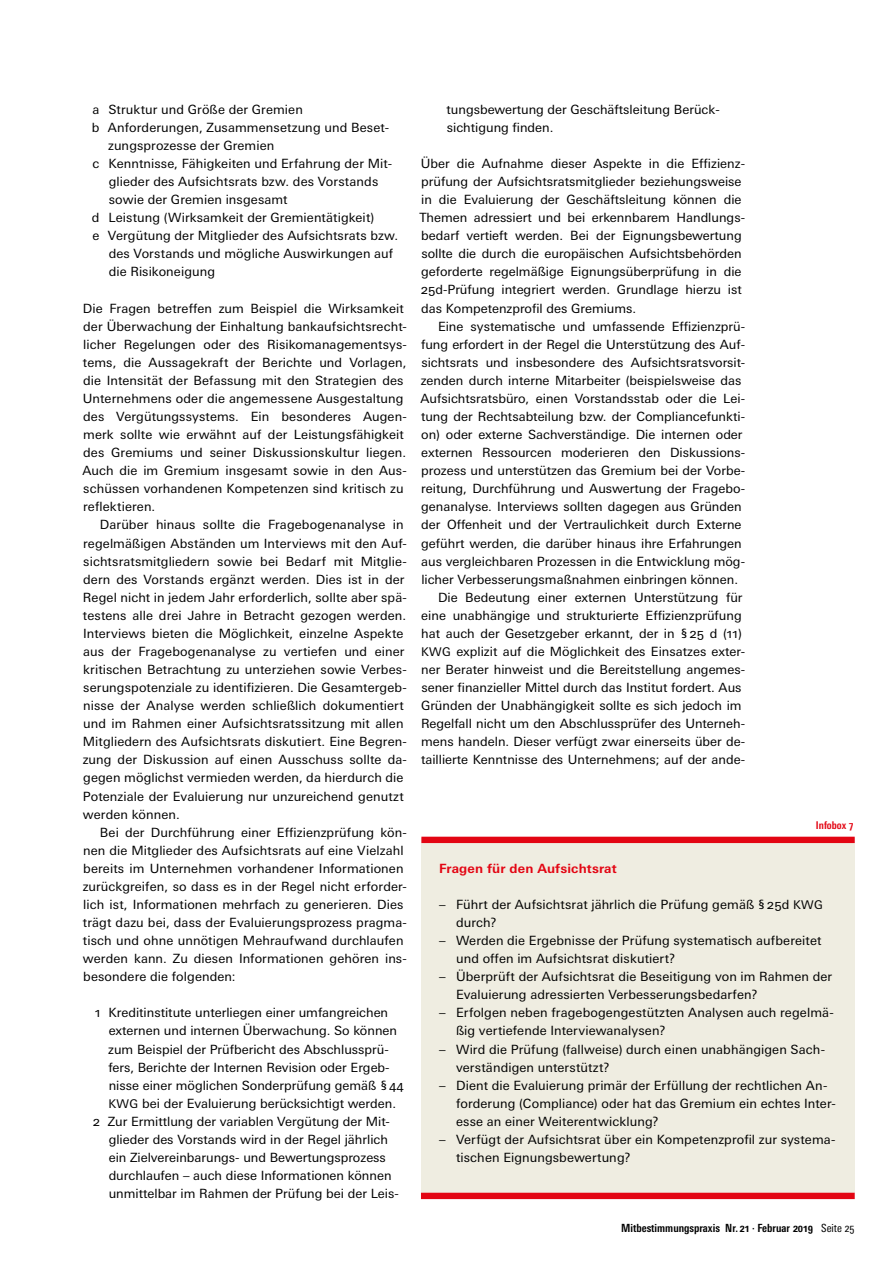
<style>
.page{position:relative;width:893px;height:1263px;background:#fff}
.page>*{position:absolute;margin:0;border:0;box-sizing:border-box;transform-origin:0 0}
.Grundtext{font:12.75px/18px "Univers Next Pro";color:#000}
.Nach_Auflistung__-zä{font:12.75px/18px "Univers Next Pro";color:#000}
.Vor_Auflistung__-zäh{font:12.75px/18px "Univers Next Pro";letter-spacing:.01em;color:#000}
.Grundtext_o_E{font:700 12.75px "Univers Next Pro";letter-spacing:.01em;color:#e30513}
.t1{font:700 condensed 11.25px "Univers Next Pro";color:#000}
.Grundtext_o_E-2{font:700 condensed 10.65px "Univers Next Pro";color:#e30513}
.s1{font-size:12px}
.s2{font-weight:400}
</style>
<div class="page">
<div style="left:421px;top:838px;width:434px;height:355px;background:#efede1"></div>
<div style="left:421px;top:837px;width:434px;height:6px;background:#e30513"></div>
<div style="left:421px;top:1193px;width:434px;height:6px;background:#e30513"></div>
<p class="Grundtext" style="left:93px;top:100px;width:212px">a Struktur und Größe der Gremien</p>
<p class="Grundtext" style="left:108px;top:118px;width:282px;text-indent:-16px">b Anforderungen, Zusammensetzung und Beset&shy;zungsprozesse der Gremien</p>
<p class="Grundtext" style="left:109px;top:154px;width:285px;text-indent:-16px">c Kenntnisse, Fähigkeiten und Erfahrung der Mit&shy;glieder des Aufsichtsrats bzw. des Vorstands sowie der Gremien insgesamt</p>
<p class="Grundtext" style="left:92px;top:209px;width:284px">d Leistung (Wirksamkeit der Gremientätigkeit)</p>
<p class="Grundtext" style="left:109px;top:227px;width:291px;text-indent:-16px">e Vergütung der Mitglieder des Aufsichtsrats bzw. des Vorstands und mögliche Auswirkungen auf die Risikoneigung</p>
<p class="Nach_Auflistung__-zä" style="left:82px;top:299px;width:326px">Die Fragen betreffen zum Beispiel die Wirksamkeit der Überwachung der Einhaltung bankaufsichtsrecht&shy;licher Regelungen oder des Risikomanagementsys&shy;tems, die Aussagekraft der Berichte und Vorlagen, die Intensität der Befassung mit den Strategien des Unternehmens oder die angemessene Ausgestaltung des Vergütungssystems. Ein besonderes Augen&shy;merk sollte wie erwähnt auf der Leistungsfähigkeit des Gremiums und seiner Diskussionskultur liegen.<br>Auch die im Gremium insgesamt sowie in den Aus&shy;schüssen vorhandenen Kompetenzen sind kritisch zu reflektieren.</p>
<p class="Grundtext" style="left:83px;top:516px;width:326px;text-indent:17px">Darüber hinaus sollte die Fragebogenanalyse in regelmäßigen Abständen um Interviews mit den Auf&shy;sichtsratsmitgliedern sowie bei Bedarf mit Mitglie&shy;dern des Vorstands ergänzt werden. Dies ist in der Regel nicht in jedem Jahr erforderlich, sollte aber spä&shy;testens alle drei Jahre in Betracht gezogen werden.<br>Interviews bieten die Möglichkeit, einzelne Aspekte aus der Fragebogenanalyse zu vertiefen und einer kritischen Betrachtung zu unterziehen sowie Verbes&shy;serungspotenziale zu identifizieren. Die Gesamtergeb&shy;nisse der Analyse werden schließlich dokumentiert und im Rahmen einer Aufsichtsratssitzung mit allen Mitgliedern des Aufsichtsrats diskutiert. Eine Begren&shy;zung der Diskussion auf einen Ausschuss sollte da&shy;gegen möglichst vermieden werden, da hierdurch die Potenziale der Evaluierung nur unzureichend genutzt werden können.</p>
<p class="Vor_Auflistung__-zäh" style="left:83px;top:823px;width:326px;text-indent:17px">Bei der Durchführung einer Effizienzprüfung kön&shy;nen die Mitglieder des Aufsichtsrats auf eine Vielzahl bereits im Unternehmen vorhandener Informationen zurückgreifen, so dass es in der Regel nicht erforder&shy;lich ist, Informationen mehrfach zu generieren. Dies trägt dazu bei, dass der Evaluierungsprozess pragma&shy;tisch und ohne unnötigen Mehraufwand durchlaufen werden kann. Zu diesen Informationen gehören ins&shy;besondere die folgenden:</p>
<p class="Grundtext" style="left:108px;top:1004px;width:297px;text-indent:-14px">1 Kreditinstitute unterliegen einer umfangreichen externen und internen Überwachung. So können zum Beispiel der Prüfbericht des Abschlussprü&shy;fers, Berichte der Internen Revision oder Ergeb&shy;nisse einer möglichen Sonderprüfung gemäß §44<br><span class="s1">KWG</span> bei der Evaluierung berücksichtigt werden.</p>
<p class="Grundtext" style="left:109px;top:1112px;width:292px;text-indent:-16px">2 Zur Ermittlung der variablen Vergütung der Mit&shy;glieder des Vorstands wird in der Regel jährlich ein Zielvereinbarungs- und Bewertungsprozess durchlaufen – auch diese Informationen können unmittelbar im Rahmen der Prüfung bei der Leis-</p>
<p class="Grundtext" style="left:446px;top:100px;width:275px">tungsbewertung der Geschäftsleitung Berück&shy;sichtigung finden.</p>
<p class="Nach_Auflistung__-zä" style="left:420px;top:154px;width:327px">Über die Aufnahme dieser Aspekte in die Effizienz&shy;prüfung der Aufsichtsratsmitglieder beziehungsweise in die Evaluierung der Geschäftsleitung können die Themen adressiert und bei erkennbarem Handlungs&shy;bedarf vertieft werden. Bei der Eignungsbewertung sollte die durch die europäischen Aufsichtsbehörden geforderte regelmäßige Eignungsüberprüfung in die 25d-Prüfung integriert werden. Grundlage hierzu ist das Kompetenzprofil des Gremiums.</p>
<p class="Grundtext" style="left:420px;top:317px;width:326px;text-indent:18px">Eine systematische und umfassende Effizienzprü&shy;fung erfordert in der Regel die Unterstützung des Auf&shy;sichtsrats und insbesondere des Aufsichtsratsvorsit&shy;zenden durch interne Mitarbeiter (beispielsweise das Aufsichtsratsbüro, einen Vorstandsstab oder die Lei&shy;tung der Rechtsabteilung bzw. der Compliancefunkti&shy;on) oder externe Sachverständige. Die internen oder externen Ressourcen moderieren den Diskussions&shy;prozess und unterstützen das Gremium bei der Vorbe&shy;reitung, Durchführung und Auswertung der Fragebo&shy;genanalyse. Interviews sollten dagegen aus Gründen der Offenheit und der Vertraulichkeit durch Externe geführt werden, die darüber hinaus ihre Erfahrungen aus vergleichbaren Prozessen in die Entwicklung mög&shy;licher Verbesserungsmaßnahmen einbringen können.</p>
<p class="Grundtext" style="left:421px;top:588px;width:325px;text-indent:17px">Die Bedeutung einer externen Unterstützung für eine unabhängige und strukturierte Effizienzprüfung hat auch der Gesetzgeber erkannt, der in §25 d (11)<br><span class="s1">KWG</span> explizit auf die Möglichkeit des Einsatzes exter&shy;ner Berater hinweist und die Bereitstellung angemes&shy;sener finanzieller Mittel durch das Institut fordert. Aus Gründen der Unabhängigkeit sollte es sich jedoch im Regelfall nicht um den Abschlussprüfer des Unterneh&shy;mens handeln. Dieser verfügt zwar einerseits über de&shy;taillierte Kenntnisse des Unternehmens; auf der ande-</p>
<p class="Grundtext_o_E-2" style="left:816px;top:819px;width:39px">Infobox 7</p>
<p class="Grundtext_o_E" style="left:439px;top:861px;width:179px">Fragen für den Aufsichtsrat</p>
<p class="Grundtext" style="left:456px;top:895px;width:368px;text-indent:-17px">– Führt der Aufsichtsrat jährlich die Prüfung gemäß §25d <span class="s1">KWG </span>durch?</p>
<p class="Grundtext" style="left:456px;top:931px;width:367px;text-indent:-17px">– Werden die Ergebnisse der Prüfung systematisch aufbereitet und offen im Aufsichtsrat diskutiert?</p>
<p class="Grundtext" style="left:456px;top:968px;width:378px;text-indent:-17px">– Überprüft der Aufsichtsrat die Beseitigung von im Rahmen der<br>Evaluierung adressierten Verbesserungsbedarfen?</p>
<p class="Grundtext" style="left:456px;top:1004px;width:379px;text-indent:-17px">– Erfolgen neben fragebogengestützten Analysen auch regelmä&shy;ßig vertiefende Interviewanalysen?</p>
<p class="Grundtext" style="left:456px;top:1040px;width:371px;text-indent:-17px">– Wird die Prüfung (fallweise) durch einen unabhängigen Sach&shy;verständigen unterstützt?</p>
<p class="Grundtext" style="left:456px;top:1076px;width:381px;text-indent:-17px">– Dient die Evaluierung primär der Erfüllung der rechtlichen An&shy;forderung (Compliance) oder hat das Gremium ein echtes Inter&shy;esse an einer Weiterentwicklung?</p>
<p class="Grundtext" style="left:456px;top:1130px;width:381px;text-indent:-17px">– Verfügt der Aufsichtsrat über ein Kompetenzprofil zur systema&shy;tischen Eignungsbewertung?</p>
<p class="t1" style="left:621px;top:1221px;width:235px">Mitbestimmungspraxis Nr. 21 · Februar 2019 <span class="s2">Seite 25</span></p>
</div>
